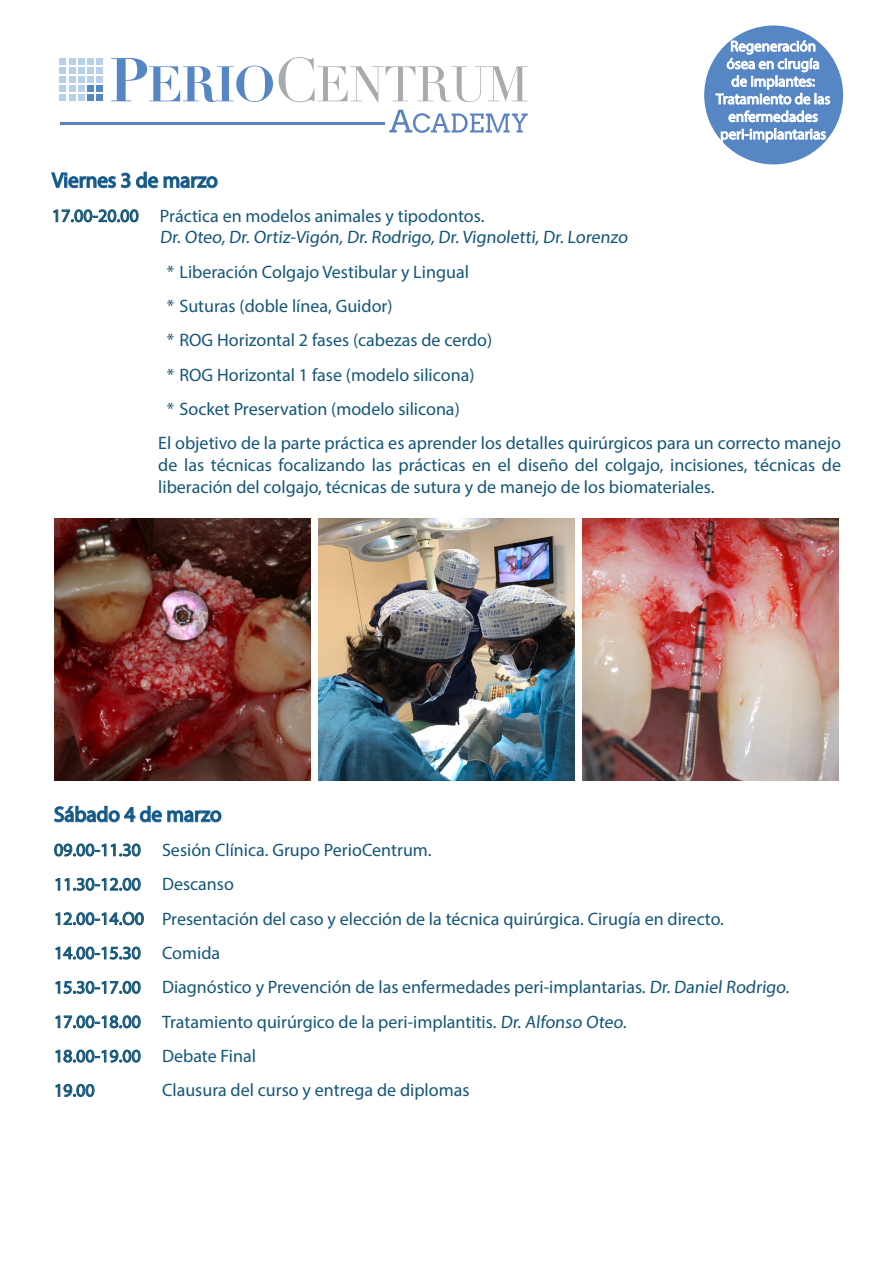
<style>
.page{position:relative;width:893px;height:1263px;background:#fff}
.page>*{position:absolute;margin:0;border:0;box-sizing:border-box;transform-origin:0 0}
.t1{font:21px "Myriad Pro";color:#145678}
.t2{font:18px/21.6px "Myriad Pro";color:#145678;text-align:justify}
.t3{font:14.85px/17.5px "Myriad Pro";color:#fff;text-align:center}
</style>
<div class="page">
<div style="left:704px;top:26px;width:139px;height:138px;background:#5786c5;border-radius:50%"></div>
<svg style="left:716px;top:40px;width:114px;height:102px"></svg>
<svg style="left:111px;top:57px;width:417px;height:45px"></svg>
<div style="left:96px;top:58px;width:7px;height:6px;background:#b7d0ec"></div>
<div style="left:96px;top:67px;width:7px;height:7px;background:#b7d0ec"></div>
<div style="left:87px;top:58px;width:7px;height:6px;background:#b7d0ec"></div>
<div style="left:87px;top:67px;width:7px;height:7px;background:#b7d0ec"></div>
<div style="left:96px;top:76px;width:7px;height:7px;background:#b7d0ec"></div>
<div style="left:96px;top:85px;width:7px;height:7px;background:#5786c5"></div>
<div style="left:87px;top:76px;width:7px;height:7px;background:#b7d0ec"></div>
<div style="left:87px;top:85px;width:7px;height:7px;background:#5786c5"></div>
<div style="left:96px;top:95px;width:7px;height:6px;background:#5786c5"></div>
<div style="left:87px;top:95px;width:7px;height:6px;background:#5786c5"></div>
<div style="left:78px;top:58px;width:7px;height:6px;background:#b7d0ec"></div>
<div style="left:78px;top:67px;width:7px;height:7px;background:#b7d0ec"></div>
<div style="left:69px;top:58px;width:7px;height:6px;background:#b7d0ec"></div>
<div style="left:69px;top:67px;width:7px;height:7px;background:#b7d0ec"></div>
<div style="left:78px;top:76px;width:7px;height:7px;background:#b7d0ec"></div>
<div style="left:78px;top:85px;width:7px;height:7px;background:#b7d0ec"></div>
<div style="left:69px;top:76px;width:7px;height:7px;background:#b7d0ec"></div>
<div style="left:69px;top:85px;width:7px;height:7px;background:#b7d0ec"></div>
<div style="left:78px;top:95px;width:7px;height:6px;background:#b7d0ec"></div>
<div style="left:69px;top:95px;width:7px;height:6px;background:#b7d0ec"></div>
<svg style="left:60px;top:58px;width:6px;height:6px"></svg>
<div style="left:60px;top:67px;width:6px;height:7px;background:#b7d0ec"></div>
<div style="left:60px;top:76px;width:6px;height:7px;background:#b7d0ec"></div>
<div style="left:60px;top:85px;width:6px;height:7px;background:#b7d0ec"></div>
<svg style="left:60px;top:95px;width:6px;height:6px"></svg>
<svg style="left:389px;top:110px;width:139px;height:23px"></svg>
<hr style="left:60px;top:122px;width:324px;height:2px;background:#5d82c2">
<img style="left:54px;top:519px;width:256px;height:261px">
<img style="left:318px;top:519px;width:257px;height:261px">
<img style="left:583px;top:519px;width:256px;height:261px">
<svg style="left:51px;top:124px;width:167px;height:99px"></svg>
<svg style="left:54px;top:756px;width:168px;height:135px"></svg>
<svg style="left:55px;top:911px;width:89px;height:14px"></svg>
<svg style="left:55px;top:946px;width:86px;height:14px"></svg>
<svg style="left:55px;top:980px;width:86px;height:14px"></svg>
<svg style="left:55px;top:1015px;width:86px;height:13px"></svg>
<svg style="left:55px;top:1049px;width:86px;height:14px"></svg>
<svg style="left:55px;top:1084px;width:40px;height:13px"></svg>
<p class="t3" style="left:716px;top:37px;width:116px">Regeneración ósea en cirugía<br>de implantes:<br>Tratamiento de las enfermedades peri-implantarias</p>
<p class="t1" style="left:52px;top:167px;width:167px">Viernes 3 de marzo</p>
<p class="t2" style="left:52px;top:204px;width:434px">17.00-20.00 Práctica en modelos animales y tipodontos.</p>
<p class="t2" style="left:160px;top:226px;width:471px">Dr. Oteo, Dr. Ortiz-Vigón, Dr. Rodrigo, Dr.Vignoletti, Dr. Lorenzo</p>
<p class="t2" style="left:167px;top:260px;width:304px">* Liberación Colgajo Vestibular y Lingual</p>
<p class="t2" style="left:167px;top:295px;width:227px">* Suturas (doble línea, Guidor)</p>
<p class="t2" style="left:167px;top:329px;width:327px">* ROG Horizontal 2 fases (cabezas de cerdo)</p>
<p class="t2" style="left:167px;top:364px;width:309px">* ROG Horizontal 1 fase (modelo silicona)</p>
<p class="t2" style="left:167px;top:398px;width:294px">* Socket Preservation (modelo silicona)</p>
<p class="t2" style="left:158px;top:432px;width:684px">El objetivo de la parte práctica es aprender los detalles quirúrgicos para un correcto manejo de las técnicas focalizando las prácticas en el diseño del colgajo, incisiones, técnicas de liberación del colgajo, técnicas de sutura y de manejo de los biomateriales.</p>
<p class="t1" style="left:54px;top:801px;width:169px">Sábado 4 de marzo</p>
<p class="t2" style="left:54px;top:839px;width:379px">09.00-11.30 Sesión Clínica. Grupo PerioCentrum.</p>
<p class="t2" style="left:54px;top:873px;width:181px">11.30-12.00 Descanso</p>
<p class="t2" style="left:54px;top:907px;width:671px">12.00-14.O0 Presentación del caso y elección de la técnica quirúrgica. Cirugía en directo.</p>
<p class="t2" style="left:54px;top:942px;width:168px">14.00-15.30 Comida</p>
<p class="t2" style="left:54px;top:976px;width:739px">15.30-17.00 Diagnóstico y Prevención de las enfermedades peri-implantarias. Dr. Daniel Rodrigo.</p>
<p class="t2" style="left:54px;top:1010px;width:576px">17.00-18.00 Tratamiento quirúrgico de la peri-implantitis. Dr. Alfonso Oteo.</p>
<p class="t2" style="left:54px;top:1045px;width:204px">18.00-19.00 Debate Final</p>
<p class="t2" style="left:54px;top:1079px;width:42px">19.00</p>
<p class="t2" style="left:162px;top:1079px;width:309px">Clausura del curso y entrega de diplomas</p>
</div>
